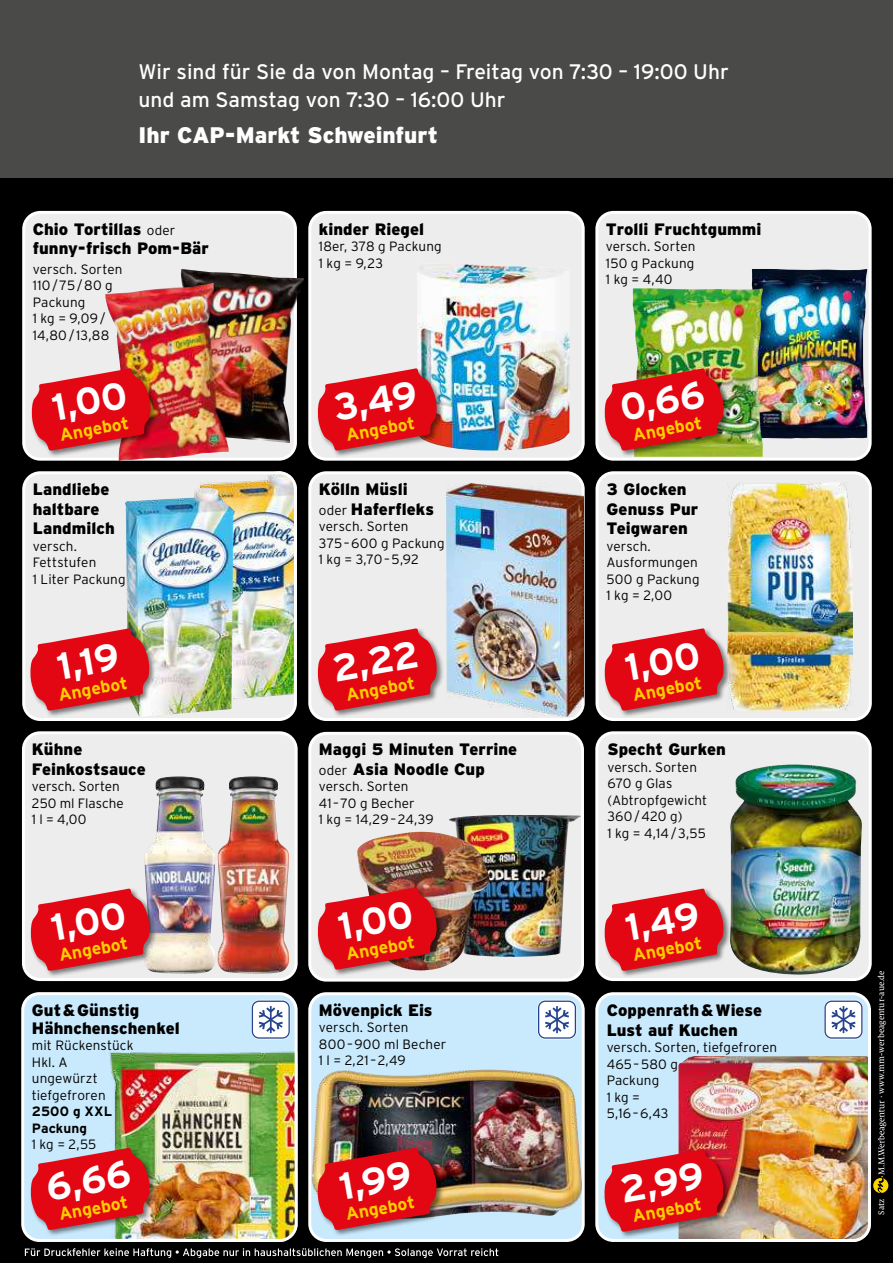
<style>
.page{position:relative;width:893px;height:1263px;background:#000}
.page>*{position:absolute;margin:0;border:0;box-sizing:border-box;transform-origin:0 0}
.t1{font:700 37.8px "Interstate";color:#fff}
.t2{font:900 22.5px "Interstate";color:#fff}
.t3{font:21px/28.2px "Interstate";color:#fff}
.t4{font:700 17.55px "Interstate";color:#fc0}
.t5{font:900 16.5px/19.5px "Interstate";letter-spacing:.005em;color:#000}
.t6{font:300 13.5px/16.5px "Interstate";letter-spacing:.01em;color:#000}
.t7{font:700 13.5px/16.5px "Interstate";letter-spacing:.01em;color:#000}
.t8{font:9px "Milo Serif OT Text";color:#fff}
.s1{font-weight:300;font-size:13.5px}
</style>
<div class="page">
<div style="left:0;top:0;width:893px;height:178px;background:#4a4a49"></div>
<div style="left:597px;top:473px;width:273px;height:246px;background:#ededed;border-radius:17px"></div>
<div style="left:595px;top:471px;width:277px;height:250px;border:3px solid #fff;border-radius:17px"></div>
<svg style="left:25px;top:1248px;width:473px;height:10px"></svg>
<div style="left:597px;top:733px;width:273px;height:246px;background:#ededed;border-radius:16px"></div>
<div style="left:595px;top:731px;width:277px;height:250px;border:3px solid #fff;border-radius:16px"></div>
<div style="left:597px;top:212px;width:273px;height:247px;background:#ededed;border-radius:17px"></div>
<div style="left:595px;top:211px;width:277px;height:250px;border:3px solid #fff;border-radius:17px"></div>
<div style="left:24px;top:473px;width:271px;height:246px;background:#ededed;border-radius:17px"></div>
<img style="left:200px;top:475px;width:93px;height:224px">
<img style="left:125px;top:488px;width:110px;height:227px">
<div style="left:22px;top:471px;width:275px;height:250px;border:3px solid #fff;border-radius:17px"></div>
<div style="left:310px;top:473px;width:273px;height:246px;background:#ededed;border-radius:17px"></div>
<div style="left:308px;top:471px;width:277px;height:250px;border:3px solid #fff;border-radius:17px"></div>
<div style="left:23px;top:733px;width:273px;height:246px;background:#ededed;border-radius:16px"></div>
<div style="left:22px;top:731px;width:276px;height:250px;border:3px solid #fff;border-radius:16px"></div>
<div style="left:597px;top:994px;width:272px;height:246px;background:#c9e9fc;border-radius:16px"></div>
<img style="left:678px;top:1056px;width:189px;height:182px">
<div style="left:595px;top:992px;width:276px;height:250px;border:3px solid #fff;border-radius:16px"></div>
<div style="left:24px;top:212px;width:271px;height:247px;background:#ededed;border-radius:17px"></div>
<div style="left:22px;top:211px;width:275px;height:250px;border:3px solid #fff;border-radius:17px"></div>
<div style="left:310px;top:212px;width:273px;height:247px;background:#ededed;border-radius:17px"></div>
<div style="left:308px;top:211px;width:277px;height:250px;border:3px solid #fff;border-radius:17px"></div>
<div style="left:310px;top:994px;width:273px;height:246px;background:#c9e9fc;border-radius:16px"></div>
<div style="left:308px;top:992px;width:277px;height:250px;border:3px solid #fff;border-radius:16px"></div>
<div style="left:310px;top:733px;width:272px;height:247px;background:#ededed;border-radius:16px"></div>
<div style="left:308px;top:732px;width:276px;height:249px;border:3px solid #fff;border-radius:16px"></div>
<div style="left:23px;top:994px;width:273px;height:246px;background:#c9e9fc;border-radius:17px"></div>
<img style="left:109px;top:1051px;width:185px;height:187px">
<div style="left:21px;top:992px;width:277px;height:250px;border:3px solid #fff;border-radius:17px"></div>
<img style="left:449px;top:815px;width:132px;height:142px">
<img style="left:752px;top:269px;width:115px;height:169px">
<img style="left:181px;top:269px;width:123px;height:174px">
<img style="left:105px;top:283px;width:124px;height:178px">
<img style="left:633px;top:288px;width:130px;height:169px">
<img style="left:447px;top:484px;width:136px;height:232px">
<img style="left:727px;top:482px;width:126px;height:229px">
<img style="left:730px;top:764px;width:132px;height:210px">
<img style="left:357px;top:832px;width:132px;height:135px">
<img style="left:144px;top:776px;width:72px;height:198px">
<img style="left:218px;top:776px;width:71px;height:198px">
<img style="left:311px;top:1069px;width:271px;height:150px">
<img style="left:417px;top:264px;width:153px;height:186px">
<div style="left:868px;top:966px;width:25px;height:252px;background:#000"></div>
<svg style="left:873px;top:1100px;width:15px;height:93px"></svg>
<div style="left:603px;top:887px;width:128px;height:91px;background:#000;opacity:.5"></div>
<svg style="left:604px;top:888px;width:119px;height:83px"></svg>
<div style="left:316px;top:627px;width:128px;height:91px;background:#000;opacity:.5"></div>
<svg style="left:318px;top:628px;width:119px;height:83px"></svg>
<div style="left:603px;top:627px;width:128px;height:91px;background:#000;opacity:.5"></div>
<svg style="left:604px;top:628px;width:120px;height:83px"></svg>
<div style="left:316px;top:1146px;width:128px;height:91px;background:#000;opacity:.5"></div>
<img style="left:317px;top:1147px;width:120px;height:83px">
<div style="left:29px;top:887px;width:128px;height:91px;background:#000;opacity:.5"></div>
<svg style="left:31px;top:888px;width:119px;height:83px"></svg>
<div style="left:316px;top:886px;width:128px;height:91px;background:#000;opacity:.5"></div>
<img style="left:318px;top:887px;width:119px;height:83px">
<div style="left:603px;top:1148px;width:128px;height:91px;background:#000;opacity:.5"></div>
<svg style="left:604px;top:1149px;width:119px;height:83px;background:#d6303c"></svg>
<div style="left:29px;top:627px;width:128px;height:91px;background:#000;opacity:.5"></div>
<svg style="left:30px;top:628px;width:119px;height:83px"></svg>
<div style="left:603px;top:367px;width:128px;height:91px;background:#000;opacity:.5"></div>
<img style="left:604px;top:368px;width:120px;height:83px">
<div style="left:316px;top:367px;width:128px;height:91px;background:#000;opacity:.5"></div>
<svg style="left:318px;top:368px;width:119px;height:83px"></svg>
<div style="left:29px;top:1146px;width:128px;height:91px;background:#000;opacity:.5"></div>
<svg style="left:31px;top:1147px;width:119px;height:83px;background:#d2363c"></svg>
<div style="left:30px;top:367px;width:128px;height:91px;background:#000;opacity:.5"></div>
<svg style="left:32px;top:368px;width:119px;height:83px;background:#dd2d35"></svg>
<svg style="left:251px;top:1000px;width:39px;height:39px"></svg>
<svg style="left:252px;top:1000px;width:38px;height:39px"></svg>
<svg style="left:538px;top:1000px;width:38px;height:39px"></svg>
<svg style="left:824px;top:1000px;width:39px;height:39px"></svg>
<svg style="left:824px;top:1000px;width:38px;height:39px"></svg>
<h3 class="t3" style="left:139px;top:59px;width:592px">Wir sind für Sie da von Montag – Freitag von 7:30 – 19:00 Uhr und am Samstag von 7:30 – 16:00 Uhr</h3>
<h2 class="t2" style="left:139px;top:125px;width:301px">Ihr CAP-Markt Schweinfurt</h2>
<p class="t5" style="left:33px;top:220px;width:178px">Chio Tortillas <span class="s1">oder </span>funny-frisch Pom-Bär</p>
<p class="t6" style="left:33px;top:261px;width:91px">versch. Sorten<br>110 / 75 / 80 g<br>Packung<br>1 kg = 9,09 /<br>14,80 / 13,88</p>
<h1 class="t1" style="left:49px;top:387px;width:77px;rotate:-10deg">1,00</h1>
<p class="t4" style="left:58px;top:425px;width:71px;rotate:-10deg">Angebot</p>
<p class="t5" style="left:33px;top:480px;width:83px">Landliebe haltbare<br>Landmilch</p>
<p class="t6" style="left:33px;top:538px;width:94px">versch.<br>Fettstufen<br>1 Liter Packung</p>
<h1 class="t1" style="left:54px;top:646px;width:64px;rotate:-10deg">1,19</h1>
<p class="t4" style="left:57px;top:685px;width:71px;rotate:-10deg">Angebot</p>
<p class="t5" style="left:32px;top:740px;width:115px">Kühne<br>Feinkostsauce</p>
<p class="t6" style="left:32px;top:779px;width:93px">versch. Sorten<br>250 ml Flasche<br>1 l = 4,00</p>
<h1 class="t1" style="left:48px;top:907px;width:77px;rotate:-10deg">1,00</h1>
<p class="t4" style="left:57px;top:945px;width:71px;rotate:-10deg">Angebot</p>
<p class="t5" style="left:32px;top:1002px;width:149px;line-height:18px">Gut &amp; Günstig<br>Hähnchenschenkel</p>
<p class="t6" style="left:32px;top:1038px;width:103px">mit Rückenstück<br>Hkl. A ungewürzt tiefgefroren</p>
<p class="t7" style="left:32px;top:1103px;width:82px">2500 g XXL<br>Packung</p>
<p class="t6" style="left:32px;top:1137px;width:66px">1 kg = 2,55</p>
<h1 class="t1" style="left:43px;top:1167px;width:87px;rotate:-10deg">6,66</h1>
<p class="t4" style="left:57px;top:1205px;width:71px;rotate:-10deg">Angebot</p>
<p class="t5" style="left:319px;top:220px;width:107px">kinder Riegel</p>
<p class="t6" style="left:319px;top:239px;width:124px">18er, 378 g Packung<br>1 kg = 9,23</p>
<h1 class="t1" style="left:331px;top:388px;width:85px;rotate:-10deg">3,49</h1>
<p class="t4" style="left:344px;top:425px;width:71px;rotate:-10deg">Angebot</p>
<p class="t5" style="left:319px;top:480px;width:117px">Kölln Müsli <span class="s1">oder</span> Haferfleks</p>
<p class="t6" style="left:319px;top:519px;width:127px">versch. Sorten<br>375 – 600 g Packung<br>1 kg = 3,70 – 5,92</p>
<h1 class="t1" style="left:329px;top:648px;width:88px;rotate:-10deg">2,22</h1>
<p class="t4" style="left:344px;top:685px;width:71px;rotate:-10deg">Angebot</p>
<p class="t5" style="left:319px;top:741px;width:200px">Maggi 5 Minuten Terrine <span class="s1">oder</span> Asia Noodle Cup</p>
<p class="t6" style="left:319px;top:779px;width:116px">versch. Sorten<br>41 – 70 g Becher<br>1 kg = 14,29 – 24,39</p>
<h1 class="t1" style="left:335px;top:906px;width:77px;rotate:-10deg">1,00</h1>
<p class="t4" style="left:344px;top:944px;width:71px;rotate:-10deg">Angebot</p>
<p class="t5" style="left:319px;top:1001px;width:115px">Mövenpick Eis</p>
<p class="t6" style="left:319px;top:1020px;width:129px">versch. Sorten<br>800 – 900 ml Becher<br>1 l = 2,21 – 2,49</p>
<h1 class="t1" style="left:336px;top:1166px;width:74px;rotate:-10deg">1,99</h1>
<p class="t4" style="left:344px;top:1205px;width:71px;rotate:-10deg">Angebot</p>
<p class="t5" style="left:606px;top:220px;width:157px">Trolli Fruchtgummi</p>
<p class="t6" style="left:606px;top:239px;width:91px;text-align:justify">versch. Sorten 150 g Packung 1 kg = 4,40</p>
<h1 class="t1" style="left:617px;top:388px;width:87px;rotate:-10deg">0,66</h1>
<p class="t4" style="left:631px;top:425px;width:71px;rotate:-10deg">Angebot</p>
<p class="t5" style="left:607px;top:480px;width:93px">3 Glocken<br>Genuss Pur<br>Teigwaren</p>
<p class="t6" style="left:607px;top:538px;width:95px">versch.<br>Ausformungen<br>500 g Packung<br>1 kg = 2,00</p>
<h1 class="t1" style="left:621px;top:647px;width:77px;rotate:-10deg">1,00</h1>
<p class="t4" style="left:631px;top:685px;width:71px;rotate:-10deg">Angebot</p>
<p class="t5" style="left:607px;top:741px;width:120px">Specht Gurken</p>
<p class="t6" style="left:607px;top:760px;width:101px">versch. Sorten<br>670 g Glas (Abtropfgewicht<br>360 / 420 g)<br>1 kg = 4,14 / 3,55</p>
<h1 class="t1" style="left:622px;top:907px;width:76px;rotate:-10deg">1,49</h1>
<p class="t4" style="left:631px;top:945px;width:71px;rotate:-10deg">Angebot</p>
<p class="t5" style="left:607px;top:1001px;width:157px">Coppenrath &amp; Wiese<br>Lust auf Kuchen</p>
<p class="t6" style="left:607px;top:1040px;width:172px">versch. Sorten, tiefgefroren<br>465 – 580 g<br>Packung<br>1 kg =<br>5,16 – 6,43</p>
<h1 class="t1" style="left:617px;top:1169px;width:86px;rotate:-10deg">2,99</h1>
<p class="t4" style="left:631px;top:1206px;width:71px;rotate:-10deg">Angebot</p>
<p class="t8" style="left:878px;top:1098px;width:129px;rotate:-90deg">· www.mm-werbeagentur-aue.de</p>
<p class="t8" style="left:878px;top:1215px;width:17px;rotate:-90deg">Satz</p>
</div>
